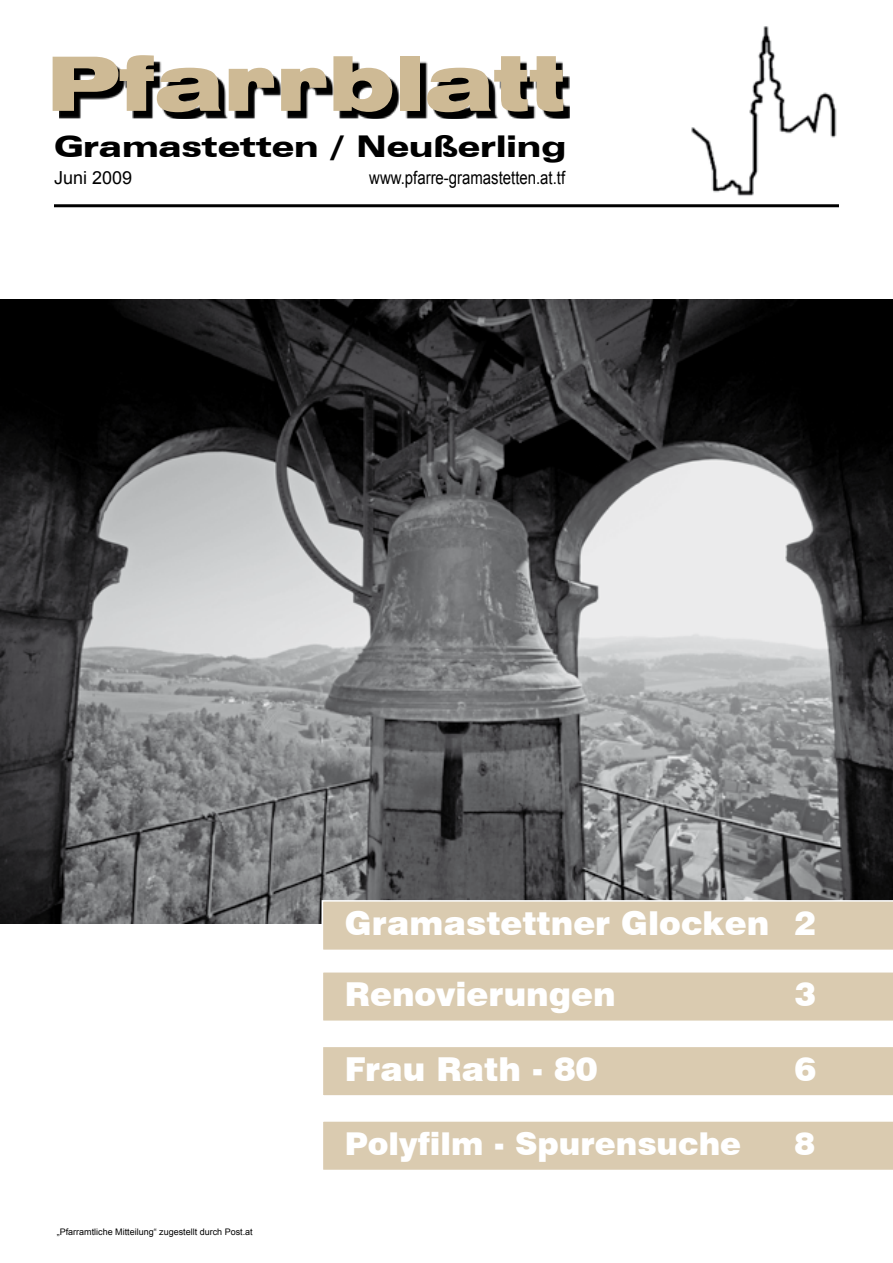
<style>
.page{position:relative;width:893px;height:1263px;background:#fff}
.page>*{position:absolute;margin:0;border:0;box-sizing:border-box;transform-origin:0 0}
.t1{font:900 expanded 75px "Swiss 721 BT";color:#ceba95}
.t2{font:900 33px "Swiss 721 BT";color:#fff}
.t3{font:900 31.5px "Swiss 721 BT";color:#fff}
.t4{font:900 expanded 30px "Zurich BT";color:#000;scale:1.08 1}
.t5{font:18px "Arial";color:#000;scale:.83 1}
.t6{font:18px "Arial";color:#000}
.t7{font:9px "Arial";color:#000}
</style>
<div class="page">
<img style="left:691px;top:26px;width:146px;height:170px">
<img style="left:0;top:299px;width:893px;height:624px">
<hr style="left:54px;top:204px;width:785px;height:3px;background:#000">
<div style="left:323px;top:972px;width:570px;height:49px;background:#dacbb0"></div>
<div style="left:323px;top:1121px;width:570px;height:49px;background:#dacbb0"></div>
<div style="left:323px;top:1047px;width:570px;height:49px;background:#dacbb0"></div>
<svg style="left:59px;top:62px;width:511px;height:57px"></svg>
<div style="left:322px;top:900px;width:571px;height:50px;background:#dacbb0"></div>
<h1 class="t1" style="left:47px;top:39px;width:520px">Pfarrblatt</h1>
<p class="t4" style="left:54px;top:129px;width:476px">Gramastetten / Neußerling</p>
<p class="t6" style="left:54px;top:165px;width:80px">Juni 2009</p>
<p class="t5" style="left:369px;top:165px;width:238px">www.pfarre-gramastetten.at.tf</p>
<p class="t2" style="left:345px;top:904px;width:473px">Gramastettner Glocken 2</p>
<p class="t2" style="left:345px;top:974px;width:272px">Renovierungen</p>
<p class="t2" style="left:794px;top:974px;width:23px">3</p>
<p class="t2" style="left:345px;top:1049px;width:254px">Frau Rath - 80</p>
<p class="t2" style="left:794px;top:1049px;width:23px">6</p>
<p class="t7" style="left:57px;top:1226px;width:198px">„Pfarramtliche Mitteilung“ zugestellt durch Post.at</p>
<p class="t3" style="left:345px;top:1124px;width:398px">Polyfilm - Spurensuche</p>
<p class="t3" style="left:794px;top:1124px;width:22px">8</p>
</div>
